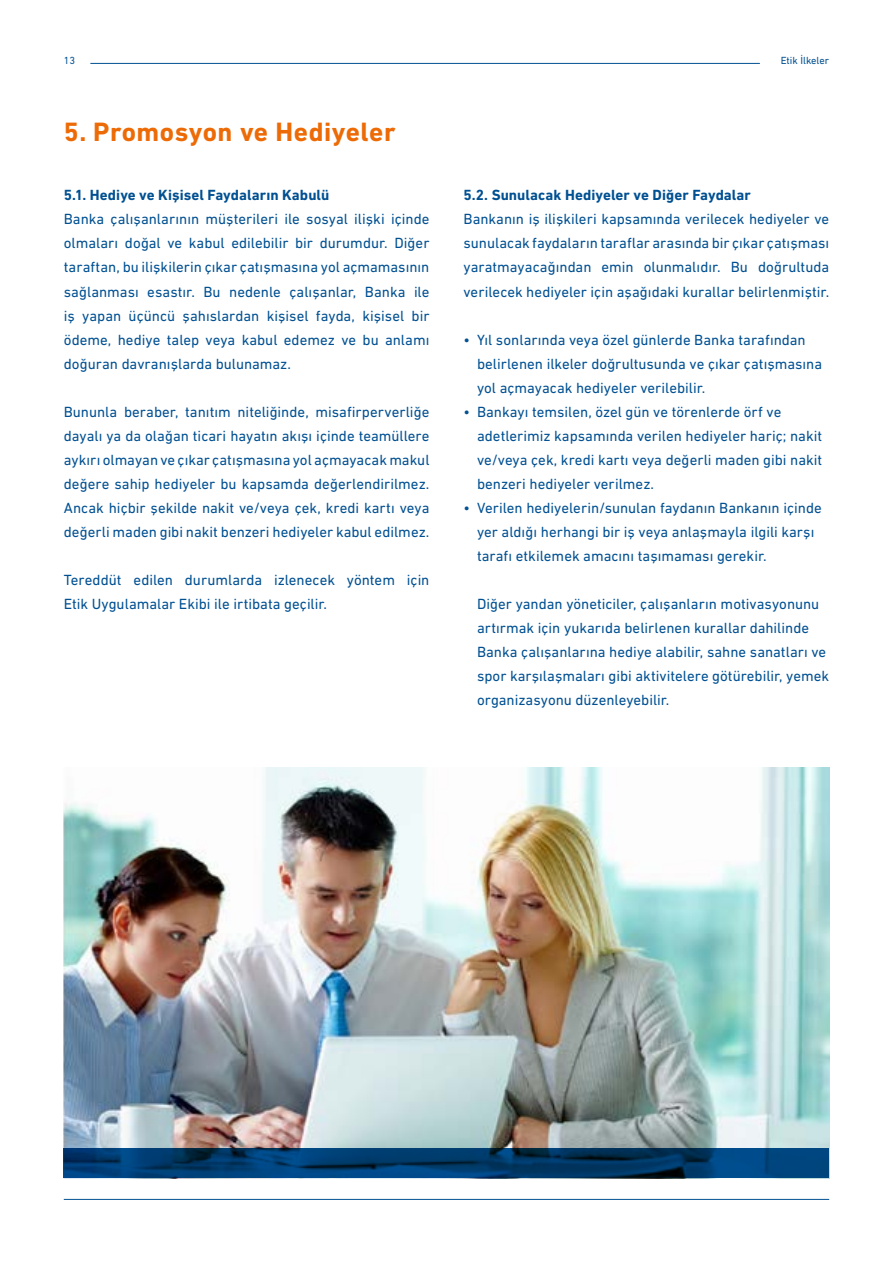
<style>
.page{position:relative;width:893px;height:1263px;background:#fff}
.page>*{position:absolute;margin:0;border:0;box-sizing:border-box;transform-origin:0 0}
.t1{font:700 27px "DIN Next LT Pro";letter-spacing:.02em;color:#ed6b06}
.t2{font:15px/24px "DIN Next LT Pro";color:#005092}
.t3{font:700 15px "DIN Next LT Pro";letter-spacing:.005em;color:#005092}
.t4{font:10.5px "DIN Next LT Pro";color:#005092}
</style>
<div class="page">
<hr style="left:64px;top:1199px;width:765px;height:1px;background:#005092">
<hr style="left:90px;top:63px;width:670px;height:1px;background:#005092">
<img style="left:64px;top:767px;width:765px;height:381px">
<svg style="left:64px;top:1148px;width:765px;height:30px;background:#003a6b"></svg>
<p class="t4" style="left:64px;top:54px;width:13px">13</p>
<p class="t4" style="left:781px;top:54px;width:50px">Etik İlkeler</p>
<h1 class="t1" style="left:64px;top:116px;width:333px">5. Promosyon ve Hediyeler</h1>
<p class="t3" style="left:64px;top:187px;width:267px">5.1. Hediye ve Kişisel Faydaların Kabulü</p>
<p class="t2" style="left:64px;top:207px;width:367px;text-align:justify">Banka çalışanlarının müşterileri ile sosyal ilişki içinde olmaları doğal ve kabul edilebilir bir durumdur. Diğer taraftan, bu ilişkilerin çıkar çatışmasına yol açmamasının sağlanması esastır. Bu nedenle çalışanlar, Banka ile iş yapan üçüncü şahıslardan kişisel fayda, kişisel bir ödeme, hediye talep veya kabul edemez ve bu anlamı doğuran davranışlarda bulunamaz.</p>
<p class="t2" style="left:64px;top:399px;width:367px;text-align:justify">Bununla beraber, tanıtım niteliğinde, misafirperverliğe dayalı ya da olağan ticari hayatın akışı içinde teamüllere aykırı olmayan ve çıkar çatışmasına yol açmayacak makul değere sahip hediyeler bu kapsamda değerlendirilmez.<br>Ancak hiçbir şekilde nakit ve/veya çek, kredi kartı veya değerli maden gibi nakit benzeri hediyeler kabul edilmez.</p>
<p class="t2" style="left:64px;top:567px;width:367px">Tereddüt edilen durumlarda izlenecek yöntem için<br>Etik Uygulamalar Ekibi ile irtibata geçilir.</p>
<p class="t3" style="left:463px;top:187px;width:289px">5.2. Sunulacak Hediyeler ve Diğer Faydalar</p>
<p class="t2" style="left:463px;top:207px;width:367px;text-align:justify">Bankanın iş ilişkileri kapsamında verilecek hediyeler ve sunulacak faydaların taraflar arasında bir çıkar çatışması yaratmayacağından emin olunmalıdır. Bu doğrultuda verilecek hediyeler için aşağıdaki kurallar belirlenmiştir.</p>
<p class="t2" style="left:477px;top:327px;width:347px;text-indent:-14px">• Yıl sonlarında veya özel günlerde Banka tarafından belirlenen ilkeler doğrultusunda ve çıkar çatışmasına yol açmayacak hediyeler verilebilir.</p>
<p class="t2" style="left:477px;top:399px;width:347px;text-indent:-14px">• Bankayı temsilen, özel gün ve törenlerde örf ve adetlerimiz kapsamında verilen hediyeler hariç; nakit ve/veya çek, kredi kartı veya değerli maden gibi nakit benzeri hediyeler verilmez.</p>
<p class="t2" style="left:477px;top:495px;width:346px;text-indent:-14px">• Verilen hediyelerin/sunulan faydanın Bankanın içinde yer aldığı herhangi bir iş veya anlaşmayla ilgili karşı tarafı etkilemek amacını taşımaması gerekir.</p>
<p class="t2" style="left:477px;top:591px;width:354px">Diğer yandan yöneticiler, çalışanların motivasyonunu artırmak için yukarıda belirlenen kurallar dahilinde Banka çalışanlarına hediye alabilir, sahne sanatları ve spor karşılaşmaları gibi aktivitelere götürebilir, yemek organizasyonu düzenleyebilir.</p>
</div>
